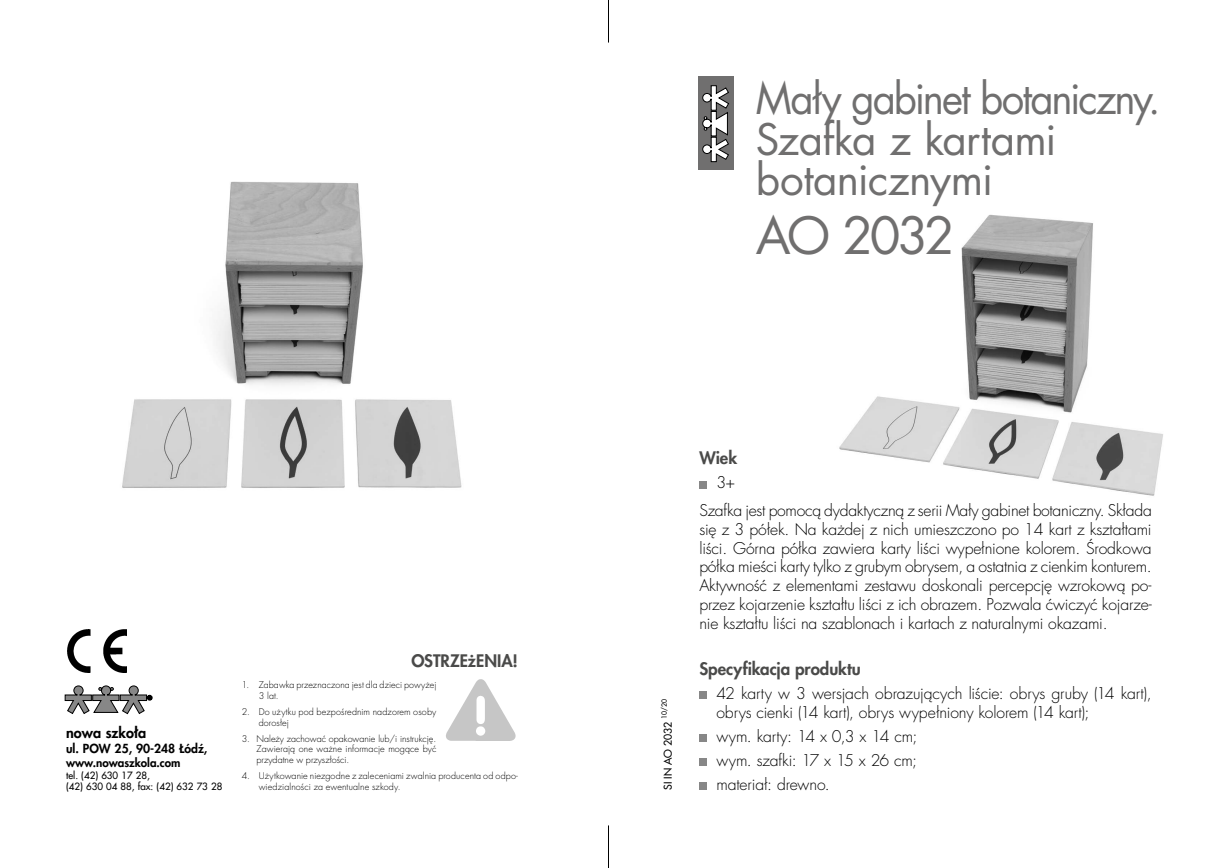
<style>
.page{position:relative;width:1217px;height:868px;background:#fff}
.page>*{position:absolute;margin:0;border:0;box-sizing:border-box;transform-origin:0 0}
.t1{font:49.95px "Futura LTS Book";letter-spacing:-.075em;color:#706f6f}
.t2{font:42.3px/40.5px "Futura LTS Book";letter-spacing:-.03em;color:#706f6f;scale:.95 1}
.t3{font:800 16.8px "Futura LTS";color:#4a4a49}
.t4{font:300 15.75px/18.9px "Futura LTS";letter-spacing:-.01em;color:#000}
.t5{font:800 14.4px "Futura LTS";color:#000}
.t6{font:800 12.15px "Futura LTS";color:#000}
.t7{font:800 11.55px "Futura LTS";color:#000}
.t8{font:10.5px "Futura LTS";color:#000}
.t9{font:9.75px/11.7px "Futura LTS";color:#000}
.t10{font:300 9px/10.8px "Futura LTS";letter-spacing:.005em;color:#000}
.t11{font:6.9px "Futura LTS";color:#000}
</style>
<div class="page">
<img style="left:839px;top:214px;width:324px;height:282px">
<div style="left:699px;top:481px;width:7px;height:7px;background:#878787"></div>
<div style="left:699px;top:691px;width:7px;height:7px;background:#878787"></div>
<div style="left:699px;top:734px;width:7px;height:7px;background:#878787"></div>
<div style="left:699px;top:758px;width:7px;height:7px;background:#878787"></div>
<div style="left:699px;top:782px;width:7px;height:7px;background:#878787"></div>
<img style="left:122px;top:181px;width:340px;height:307px">
<hr style="left:608px;top:0;width:1px;height:43px;background:#000">
<hr style="left:608px;top:825px;width:1px;height:42px;background:#000">
<div style="left:697px;top:77px;width:36px;height:93px;background:#706f6f"></div>
<svg style="left:702px;top:85px;width:26px;height:77px"></svg>
<img style="left:67px;top:629px;width:59px;height:43px">
<img style="left:446px;top:679px;width:70px;height:62px">
<svg style="left:65px;top:685px;width:87px;height:29px"></svg>
<p class="t5" style="left:66px;top:723px;width:82px">nowa szko³a</p>
<p class="t6" style="left:66px;top:740px;width:143px">ul. POW 25, 90-248 £ódŸ,</p>
<p class="t7" style="left:66px;top:754px;width:116px">www.nowaszkola.com</p>
<p class="t9" style="left:66px;top:769px;width:158px">tel. (42) 630 17 28,<br>(42) 630 04 88, fax: (42) 632 73 28</p>
<p class="t3" style="left:411px;top:649px;width:108px">OSTRZE¿ENIA!</p>
<p class="t10" style="left:259px;top:679px;width:179px;text-indent:-17px">1. Zabawka przeznaczona jest dla dzieci powy¿ej<br>3 lat.</p>
<p class="t10" style="left:259px;top:706px;width:179px;text-indent:-17px">2. Do u¿ytku pod bezpoœrednim nadzorem osoby doros³ej</p>
<p class="t10" style="left:256px;top:733px;width:181px;text-align:justify;text-indent:-15px">3. Nale¿y zachowaæ opakowanie lub/i instrukcjê.<br>Zawieraj¹ one wa¿ne informacje mog¹ce byæ przydatne w przysz³oœci.</p>
<p class="t10" style="left:259px;top:770px;width:261px;text-indent:-17px">4. U¿ytkowanie niezgodne z zaleceniami zwalnia producenta od odpo&shy;wiedzialnoœci za ewentualne szkody.</p>
<h2 class="t2" style="left:755px;top:79px;width:427px">Mały gabinet botaniczny.<br>Szafka z kartami botanicznymi</h2>
<h1 class="t1" style="left:755px;top:203px;width:200px">AO 2032</h1>
<p class="t11" style="left:659px;top:718px;width:21px;rotate:-90deg">10/20</p>
<p class="t8" style="left:660px;top:789px;width:70px;rotate:-90deg">SI IN AO 2032</p>
<p class="t3" style="left:699px;top:447px;width:39px">Wiek</p>
<p class="t4" style="left:699px;top:469px;width:454px;line-height:27.5px;text-indent:17px">3+<br>Szafka jest pomocą dydaktyczną z serii Mały gabinet botaniczny. Składa</p>
<p class="t4" style="left:699px;top:519px;width:454px;text-align:justify">się z 3 półek. Na każdej z nich umieszczono po 14 kart z kształtami liści. Górna półka zawiera karty liści wypełnione kolorem. Środkowa półka mieści karty tylko z grubym obrysem, a ostatnia z cienkim konturem.<br>Aktywność z elementami zestawu doskonali percepcję wzrokową po&shy;przez kojarzenie kształtu liści z ich obrazem. Pozwala ćwiczyć kojarze&shy;nie kształtu liści na szablonach i kartach z naturalnymi okazami.</p>
<p class="t3" style="left:699px;top:657px;width:163px">Specyfikacja produktu</p>
<p class="t4" style="left:716px;top:684px;width:436px">42 karty w 3 wersjach obrazujących liście: obrys gruby (14 kart), obrys cienki (14 kart), obrys wypełniony kolorem (14 kart);</p>
<p class="t4" style="left:716px;top:724px;width:202px;line-height:24px;text-align:justify">wym. karty: 14 x 0,3 x 14 cm; wym. szafki: 17 x 15 x 26 cm; materiał: drewno.</p>
</div>
